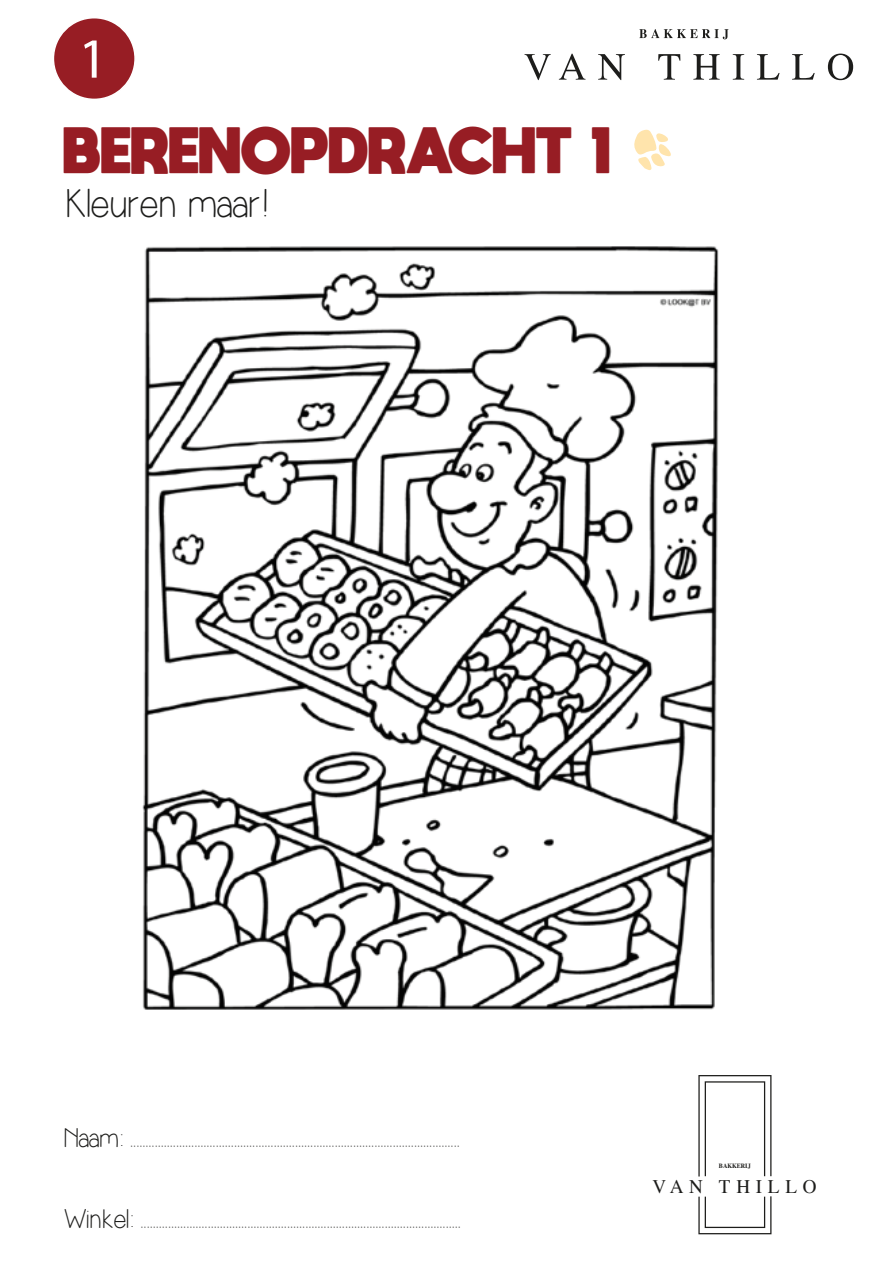
<style>
.page{position:relative;width:893px;height:1263px;background:#fff}
.page>*{position:absolute;margin:0;border:0;box-sizing:border-box;transform-origin:0 0}
.t1{font:57.15px "Myriad Pro";color:#fff}
.t2{font:800 45.9px "moon get";color:#971d24}
.t3{font:40.35px "Simplicity";color:#1d1d1b}
.t4{font:27px "Simplicity";color:#1d1d1b}
.t5{font:19.05px "Times";letter-spacing:.3em;color:#1d1d1b}
.t6{font:700 6.45px "Times";color:#1d1d1b;scale:.93 1}
</style>
<div class="page">
<div style="left:53px;top:18px;width:82px;height:81px;background:#971d24;border-radius:50%"></div>
<div style="left:53px;top:17px;width:83px;height:83px;border:2px solid #fff;border-radius:50%"></div>
<svg style="left:634px;top:129px;width:37px;height:41px"></svg>
<img style="left:142px;top:246px;width:577px;height:764px">
<svg style="left:698px;top:1196px;width:73px;height:38px"></svg>
<svg style="left:698px;top:1075px;width:73px;height:101px"></svg>
<svg style="left:639px;top:29px;width:90px;height:10px"></svg>
<svg style="left:524px;top:54px;width:27px;height:26px"></svg>
<svg style="left:559px;top:54px;width:26px;height:26px"></svg>
<svg style="left:598px;top:54px;width:27px;height:26px"></svg>
<svg style="left:658px;top:54px;width:22px;height:26px"></svg>
<svg style="left:693px;top:54px;width:27px;height:26px"></svg>
<svg style="left:733px;top:54px;width:11px;height:26px"></svg>
<svg style="left:757px;top:54px;width:23px;height:26px"></svg>
<svg style="left:792px;top:54px;width:23px;height:26px"></svg>
<svg style="left:828px;top:54px;width:25px;height:26px"></svg>
<h1 class="t1" style="left:78px;top:23px;width:31px">1</h1>
<h2 class="t2" style="left:64px;top:121px;width:548px">BERENOPDRACHT 1</h2>
<h3 class="t3" style="left:64px;top:183px;width:204px">Kleuren maar!</h3>
<p class="t4" style="left:64px;top:1124px;width:397px">Naam: ............................................................................................................</p>
<p class="t4" style="left:64px;top:1205px;width:398px">Winkel: .........................................................................................................</p>
<p class="t6" style="left:719px;top:1159px;width:36px">BAKKERIJ</p>
<p class="t5" style="left:653px;top:1169px;width:166px">VAN THILLO</p>
</div>
